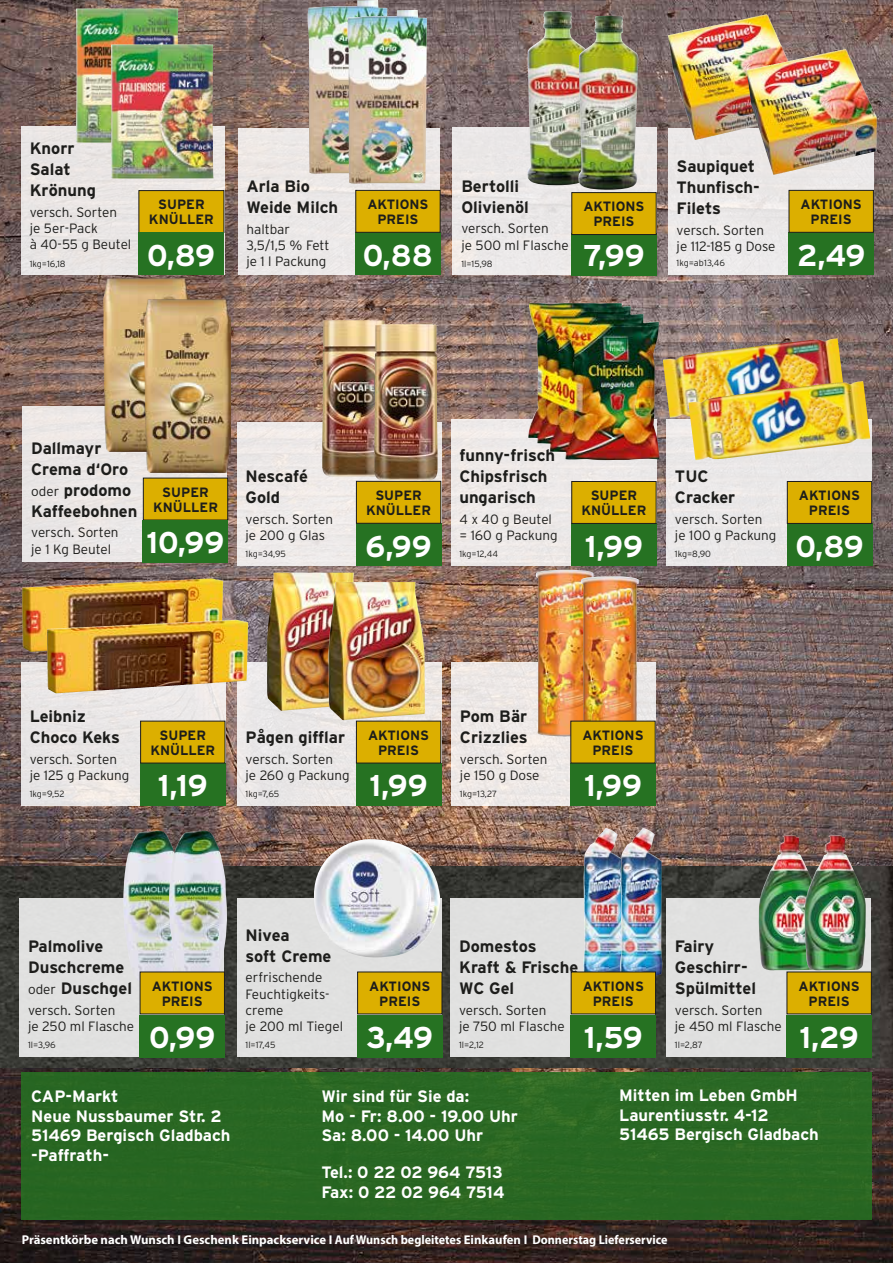
<style>
.page{position:relative;width:893px;height:1263px;background:#fff}
.page>*{position:absolute;margin:0;border:0;box-sizing:border-box;transform-origin:0 0}
.t1{font:700 30px "Interstate";color:#fff}
.t2{font:700 16.5px/21px "Interstate";color:#1d1d1b}
.t3{font:700 16.5px/19.8px "Interstate";color:#fff}
.t4{font:300 13.5px/16.2px "Interstate";color:#1d1d1b}
.t5{font:700 13.5px/15px "Interstate";color:#1d1d1b;text-align:center}
.t6{font:700 12.75px "Myriad Pro";color:#fff}
.t7{font:300 9px "Interstate";color:#1d1d1b}
.s1{font-weight:300;font-size:13.5px}
</style>
<div class="page">
<img style="left:0;top:0;width:893px;height:1263px">
<img style="left:0;top:866px;width:893px;height:201px">
<div style="left:21px;top:1072px;width:851px;height:147px;background:#296723"></div>
<svg style="left:23px;top:406px;width:205px;height:156px;background:#e4dabd"></svg>
<svg style="left:238px;top:128px;width:203px;height:147px;background:#c8caa3"></svg>
<svg style="left:668px;top:128px;width:206px;height:147px;background:#c7cba5"></svg>
<svg style="left:453px;top:128px;width:204px;height:147px;background:#c9cca6"></svg>
<div style="left:143px;top:520px;width:85px;height:43px;background:#267222"></div>
<img style="left:123px;top:830px;width:46px;height:69px">
<img style="left:169px;top:830px;width:59px;height:152px">
<img style="left:574px;top:828px;width:37px;height:71px">
<img style="left:759px;top:835px;width:45px;height:64px">
<img style="left:804px;top:835px;width:62px;height:64px">
<img style="left:611px;top:828px;width:53px;height:152px">
<img style="left:314px;top:839px;width:126px;height:60px">
<svg style="left:21px;top:126px;width:204px;height:149px;background:#e4dabb"></svg>
<div style="left:139px;top:232px;width:85px;height:43px;background:#267222"></div>
<img style="left:76px;top:9px;width:103px;height:134px">
<img style="left:306px;top:0;width:81px;height:175px">
<img style="left:347px;top:10px;width:80px;height:175px">
<img style="left:527px;top:11px;width:60px;height:174px">
<img style="left:578px;top:16px;width:60px;height:174px">
<img style="left:111px;top:44px;width:103px;height:135px">
<img style="left:668px;top:14px;width:122px;height:126px">
<img style="left:746px;top:49px;width:125px;height:126px">
<img style="left:103px;top:278px;width:87px;height:174px">
<img style="left:145px;top:298px;width:86px;height:174px">
<svg style="left:20px;top:899px;width:205px;height:158px;background:#c4c9ab"></svg>
<svg style="left:237px;top:899px;width:206px;height:158px;background:#c5cbb0"></svg>
<img style="left:451px;top:899px;width:205px;height:158px">
<img style="left:666px;top:899px;width:206px;height:158px">
<svg style="left:666px;top:419px;width:206px;height:147px;background:#c6caa3"></svg>
<svg style="left:451px;top:419px;width:206px;height:147px;background:#cccda9"></svg>
<svg style="left:237px;top:422px;width:205px;height:144px;background:#cacca4"></svg>
<img style="left:528px;top:303px;width:132px;height:157px">
<img style="left:663px;top:338px;width:182px;height:80px">
<img style="left:688px;top:381px;width:182px;height:79px">
<svg style="left:21px;top:662px;width:205px;height:144px;background:#c4c8a3"></svg>
<svg style="left:237px;top:662px;width:205px;height:144px;background:#c4c79a"></svg>
<img style="left:22px;top:578px;width:187px;height:74px">
<img style="left:47px;top:620px;width:187px;height:73px">
<img style="left:322px;top:320px;width:63px;height:157px">
<img style="left:374px;top:324px;width:64px;height:157px">
<img style="left:536px;top:570px;width:58px;height:92px">
<img style="left:581px;top:576px;width:58px;height:86px">
<img style="left:451px;top:662px;width:205px;height:144px">
<img style="left:266px;top:573px;width:98px;height:138px">
<img style="left:328px;top:582px;width:98px;height:138px">
<p class="t2" style="left:30px;top:138px;width:68px">Knorr<br>Salat<br>Krönung</p>
<p class="t4" style="left:30px;top:204px;width:103px">versch. Sorten<br>je 5er-Pack<br>à 40-55 g Beutel</p>
<p class="t7" style="left:30px;top:258px;width:37px">1kg=16,18</p>
<p class="t5" style="left:149px;top:197px;width:66px">SUPER<br>KNÜLLER</p>
<h1 class="t1" style="left:147px;top:237px;width:70px">0,89</h1>
<p class="t2" style="left:246px;top:176px;width:93px">Arla Bio<br>Weide Milch</p>
<p class="t4" style="left:246px;top:221px;width:85px">haltbar<br>3,5/1,5 % Fett je 1 l Packung</p>
<p class="t2" style="left:677px;top:156px;width:85px">Saupiquet<br>Thunfisch-<br>Filets</p>
<p class="t4" style="left:677px;top:222px;width:100px">versch. Sorten je 112-185 g Dose</p>
<p class="t2" style="left:461px;top:176px;width:69px">Bertolli<br>Olivienöl</p>
<p class="t4" style="left:461px;top:220px;width:109px">versch. Sorten<br>je 500 ml Flasche</p>
<p class="t7" style="left:461px;top:258px;width:33px">1l=15,98</p>
<p class="t5" style="left:367px;top:197px;width:63px">AKTIONS<br>PREIS</p>
<p class="t5" style="left:801px;top:197px;width:63px">AKTIONS<br>PREIS</p>
<p class="t5" style="left:583px;top:199px;width:63px">AKTIONS<br>PREIS</p>
<h1 class="t1" style="left:363px;top:237px;width:72px">0,88</h1>
<h1 class="t1" style="left:797px;top:237px;width:70px">2,49</h1>
<h1 class="t1" style="left:583px;top:237px;width:63px">7,99</h1>
<p class="t7" style="left:677px;top:257px;width:50px">1kg=ab13,46</p>
<p class="t2" style="left:31px;top:437px;width:108px">Dallmayr<br>Crema d‘Oro <span class="s1">oder</span> prodomo<br>Kaffeebohnen</p>
<p class="t4" style="left:31px;top:524px;width:89px">versch. Sorten je 1 Kg Beutel</p>
<p class="t5" style="left:153px;top:484px;width:66px">SUPER<br>KNÜLLER</p>
<h1 class="t1" style="left:147px;top:524px;width:79px">10,99</h1>
<p class="t2" style="left:246px;top:466px;width:64px">Nescafé<br>Gold</p>
<p class="t4" style="left:246px;top:511px;width:89px">versch. Sorten je 200 g Glas</p>
<p class="t7" style="left:246px;top:549px;width:42px">1kg=34,95</p>
<p class="t5" style="left:366px;top:488px;width:66px">SUPER<br>KNÜLLER</p>
<h1 class="t1" style="left:365px;top:528px;width:68px">6,99</h1>
<p class="t2" style="left:459px;top:445px;width:97px">funny-frisch<br>Chipsfrisch ungarisch</p>
<p class="t4" style="left:459px;top:511px;width:100px">4 x 40 g Beutel = 160 g Packung</p>
<p class="t7" style="left:459px;top:548px;width:40px">1kg=12,44</p>
<p class="t2" style="left:675px;top:466px;width:62px">TUC<br>Cracker</p>
<p class="t4" style="left:675px;top:511px;width:103px">versch. Sorten<br>je 100 g Packung</p>
<p class="t7" style="left:675px;top:548px;width:38px">1kg=8,90</p>
<p class="t5" style="left:581px;top:488px;width:66px">SUPER<br>KNÜLLER</p>
<p class="t5" style="left:799px;top:488px;width:63px">AKTIONS<br>PREIS</p>
<h1 class="t1" style="left:585px;top:528px;width:59px">1,99</h1>
<h1 class="t1" style="left:795px;top:528px;width:70px">0,89</h1>
<p class="t2" style="left:30px;top:706px;width:92px">Leibniz<br>Choco Keks</p>
<p class="t4" style="left:30px;top:751px;width:101px">versch. Sorten je 125 g Packung</p>
<p class="t7" style="left:30px;top:788px;width:36px">1kg=9,52</p>
<p class="t2" style="left:246px;top:727px;width:101px">Pågen gifflar</p>
<p class="t4" style="left:246px;top:751px;width:106px">versch. Sorten<br>je 260 g Packung</p>
<p class="t7" style="left:246px;top:788px;width:35px">1kg=7,65</p>
<p class="t5" style="left:150px;top:727px;width:66px">SUPER<br>KNÜLLER</p>
<p class="t5" style="left:368px;top:727px;width:63px">AKTIONS<br>PREIS</p>
<h1 class="t1" style="left:158px;top:767px;width:51px">1,19</h1>
<h1 class="t1" style="left:370px;top:767px;width:59px">1,99</h1>
<p class="t2" style="left:460px;top:706px;width:69px">Pom Bär<br>Crizzlies</p>
<p class="t4" style="left:460px;top:751px;width:89px">versch. Sorten je 150 g Dose</p>
<p class="t7" style="left:460px;top:788px;width:39px">1kg=13,27</p>
<p class="t5" style="left:582px;top:727px;width:63px">AKTIONS<br>PREIS</p>
<h1 class="t1" style="left:584px;top:767px;width:59px">1,99</h1>
<p class="t2" style="left:28px;top:936px;width:105px">Palmolive<br>Duschcreme <span class="s1">oder</span> Duschgel</p>
<p class="t4" style="left:28px;top:1002px;width:108px">versch. Sorten<br>je 250 ml Flasche</p>
<p class="t7" style="left:28px;top:1039px;width:29px">1l=3,96</p>
<p class="t2" style="left:246px;top:924px;width:87px">Nivea<br>soft Creme</p>
<p class="t4" style="left:246px;top:969px;width:99px">erfrischende<br>Feuchtigkeits&shy;creme<br>je 200 ml Tiegel</p>
<p class="t7" style="left:246px;top:1039px;width:31px">1l=17,45</p>
<p class="t2" style="left:459px;top:936px;width:121px">Domestos<br>Kraft &amp; Frische<br>WC Gel</p>
<p class="t4" style="left:459px;top:1002px;width:107px">versch. Sorten<br>je 750 ml Flasche</p>
<p class="t7" style="left:459px;top:1039px;width:26px">1l=2,12</p>
<p class="t2" style="left:675px;top:936px;width:83px">Fairy<br>Geschirr-<br>Spülmittel</p>
<p class="t4" style="left:675px;top:1002px;width:108px">versch. Sorten<br>je 450 ml Flasche</p>
<p class="t7" style="left:675px;top:1039px;width:29px">1l=2,87</p>
<p class="t5" style="left:152px;top:978px;width:63px">AKTIONS<br>PREIS</p>
<p class="t5" style="left:369px;top:978px;width:63px">AKTIONS<br>PREIS</p>
<p class="t5" style="left:583px;top:978px;width:63px">AKTIONS<br>PREIS</p>
<p class="t5" style="left:798px;top:978px;width:63px">AKTIONS<br>PREIS</p>
<h1 class="t1" style="left:149px;top:1019px;width:68px">0,99</h1>
<h1 class="t1" style="left:367px;top:1019px;width:68px">3,49</h1>
<h1 class="t1" style="left:584px;top:1019px;width:60px">1,59</h1>
<h1 class="t1" style="left:799px;top:1019px;width:61px">1,29</h1>
<p class="t3" style="left:31px;top:1086px;width:201px">CAP-Markt<br>Neue Nussbaumer Str. 2<br>51469 Bergisch Gladbach -Paffrath-</p>
<p class="t3" style="left:619px;top:1085px;width:201px">Mitten im Leben GmbH<br>Laurentiusstr. 4-12<br>51465 Bergisch Gladbach</p>
<p class="t3" style="left:321px;top:1086px;width:198px">Wir sind für Sie da:<br>Mo - Fr: 8.00 - 19.00 Uhr<br>Sa: 8.00 - 14.00 Uhr</p>
<p class="t3" style="left:321px;top:1162px;width:184px">Tel.: 0 22 02 964 7513<br>Fax: 0 22 02 964 7514</p>
<p class="t6" style="left:22px;top:1232px;width:647px">Präsentkörbe nach Wunsch Ι Geschenk Einpackservice Ι Auf Wunsch begleitetes Einkaufen Ι Donnerstag Lieferservice</p>
</div>
